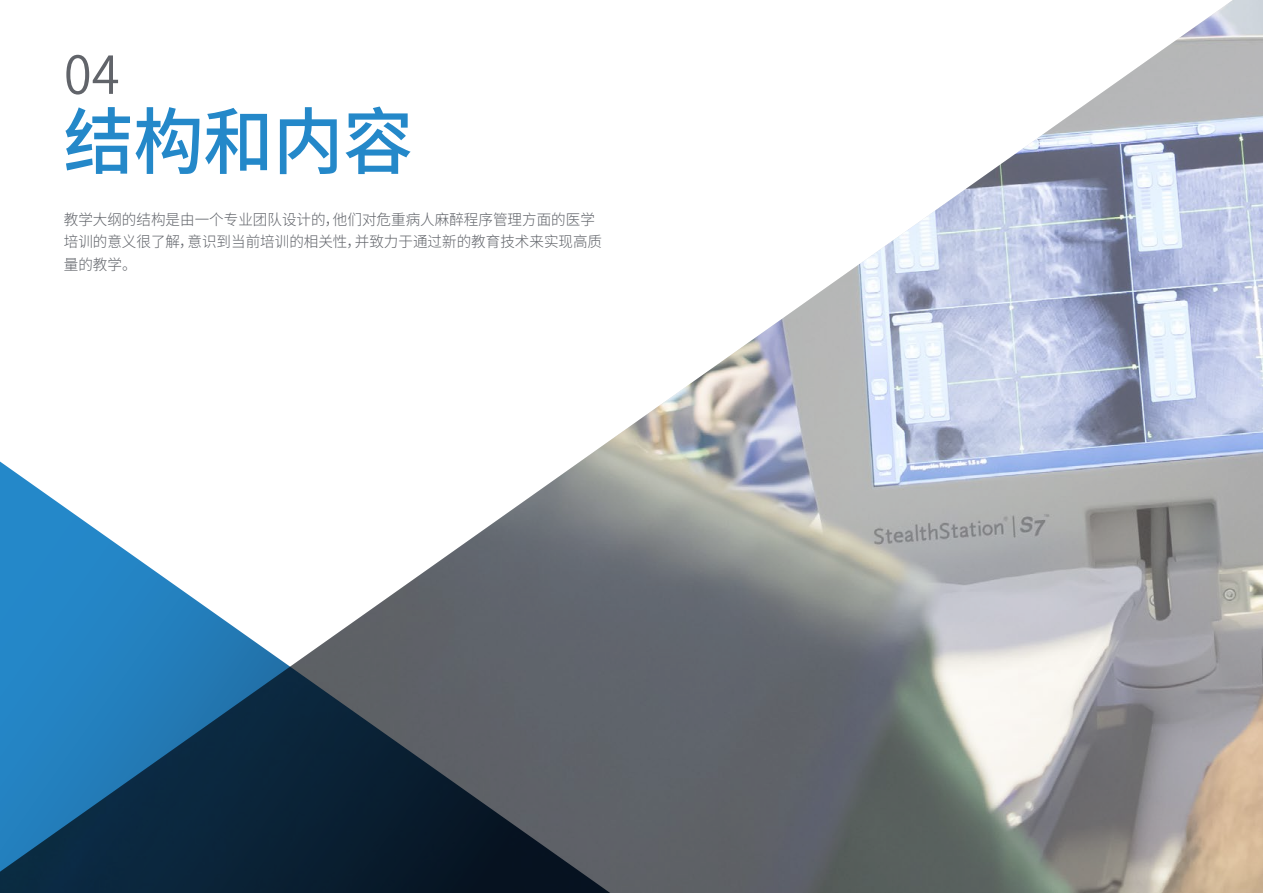
<style>
.page{position:relative;width:1263px;height:893px;background:#fff}
.page>*{position:absolute;margin:0;border:0;box-sizing:border-box;transform-origin:0 0}
.t1{font:500 72px "Source Han Sans CN";color:#2488c9}
.t2{font:52.5px "Source Han Sans CN";color:#61646a}
.t3{font:300 15px/22.5px "Source Han Sans CN";color:#61646a}
</style>
<div class="page">
<img style="left:602px;top:0;width:661px;height:893px">
<svg style="left:0;top:446px;width:640px;height:447px"></svg>
<h2 class="t2" style="left:64px;top:45px;width:57px">04</h2>
<h1 class="t1" style="left:64px;top:101px;width:351px">结构和内容</h1>
<p class="t3" style="left:64px;top:208px;width:540px">教学大纲的结构是由一个专业团队设计的，他们对危重病人麻醉程序管理方面的医学培训的意义很了解，意识到当前培训的相关性，并致力于通过新的教育技术来实现高质量的教学。</p>
</div>
